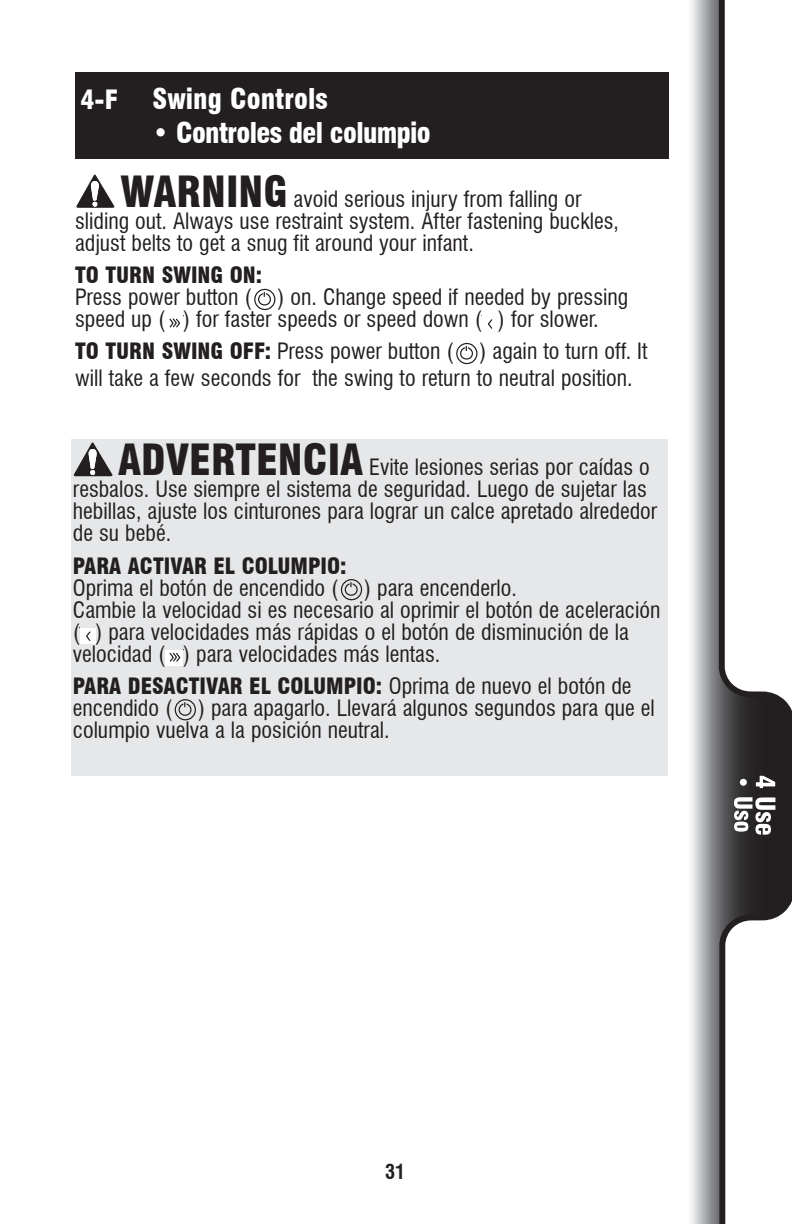
<style>
.page{position:relative;width:792px;height:1224px;background:#fff}
.page>*{position:absolute;margin:0;border:0;box-sizing:border-box;transform-origin:0 0}
.Banner{font:900 condensed 28px "Swiss 721 BT";letter-spacing:-.025em;color:#fff}
.Banner-2{font:900 condensed 28px "Swiss 721 BT";color:#fff}
.Body{font:condensed 22px/22px "Swiss 721 BT";color:#231f20}
.t1{font:700 condensed 20px "Swiss 721 BT";color:#231f20}
.s1{font-size:26px}
.s2{font-weight:900;font-size:42px}
.s3{font-weight:900}
</style>
<div class="page">
<img style="left:691px;top:0;width:28px;height:1224px">
<svg style="left:719px;top:0;width:73px;height:1224px"></svg>
<svg style="left:756px;top:776px;width:19px;height:12px"></svg>
<svg style="left:740px;top:779px;width:7px;height:7px"></svg>
<svg style="left:734px;top:797px;width:41px;height:38px"></svg>
<svg style="left:76px;top:175px;width:39px;height:33px"></svg>
<svg style="left:254px;top:289px;width:22px;height:22px"></svg>
<svg style="left:169px;top:318px;width:11px;height:10px"></svg>
<svg style="left:488px;top:319px;width:5px;height:10px"></svg>
<svg style="left:456px;top:343px;width:22px;height:22px"></svg>
<div style="left:71px;top:439px;width:596px;height:337px;background:#e6e7e9"></div>
<svg style="left:74px;top:442px;width:39px;height:34px"></svg>
<svg style="left:340px;top:579px;width:23px;height:22px"></svg>
<svg style="left:80px;top:628px;width:15px;height:16px"></svg>
<svg style="left:165px;top:650px;width:18px;height:16px"></svg>
<svg style="left:174px;top:699px;width:22px;height:22px"></svg>
<div style="left:75px;top:72px;width:594px;height:87px;background:#231f20"></div>
<p class="Banner-2" style="left:81px;top:82px;width:249px"><span class="s1">4-F</span> Swing Controls</p>
<p class="Banner" style="left:153px;top:116px;width:280px">• Controles del columpio</p>
<p class="Body" style="left:75px;top:188px;width:545px;text-indent:45px"><span class="s2">WARNING</span> avoid serious injury from falling or sliding out. Always use restraint system. After fastening buckles, adjust belts to get a snug fit around your infant.</p>
<p class="Body" style="left:75px;top:264px;width:555px"><span class="s3">TO TURN SWING ON:<br></span>Press power button ( ) on. Change speed if needed by pressing speed up ( ) for faster speeds or speed down ( ) for slower.</p>
<p class="Body" style="left:75px;top:338px;width:574px;line-height:26.4px"><span class="s3">TO TURN SWING OFF:</span> Press power button ( ) again to turn off. It will take a few seconds for the swing to return to neutral position.</p>
<p class="Body" style="left:73px;top:456px;width:586px;text-indent:45px"><span class="s2">ADVERTENCIA</span> Evite lesiones serias por caídas o resbalos. Use siempre el sistema de seguridad. Luego de sujetar las hebillas, ajuste los cinturones para lograr un calce apretado alrededor de su bebé.</p>
<p class="Body" style="left:73px;top:555px;width:589px"><span class="s3">PARA ACTIVAR EL COLUMPIO:<br></span>Oprima el botón de encendido ( ) para encenderlo.<br>Cambie la velocidad si es necesario al oprimir el botón de aceleración ( ) para velocidades más rápidas o el botón de disminución de la velocidad ( ) para velocidades más lentas.</p>
<p class="Body" style="left:73px;top:675px;width:583px"><span class="s3">PARA DESACTIVAR EL COLUMPIO:</span> Oprima de nuevo el botón de encendido ( ) para apagarlo. Llevará algunos segundos para que el columpio vuelva a la posición neutral.</p>
<p class="t1" style="left:385px;top:1160px;width:21px">31</p>
</div>
